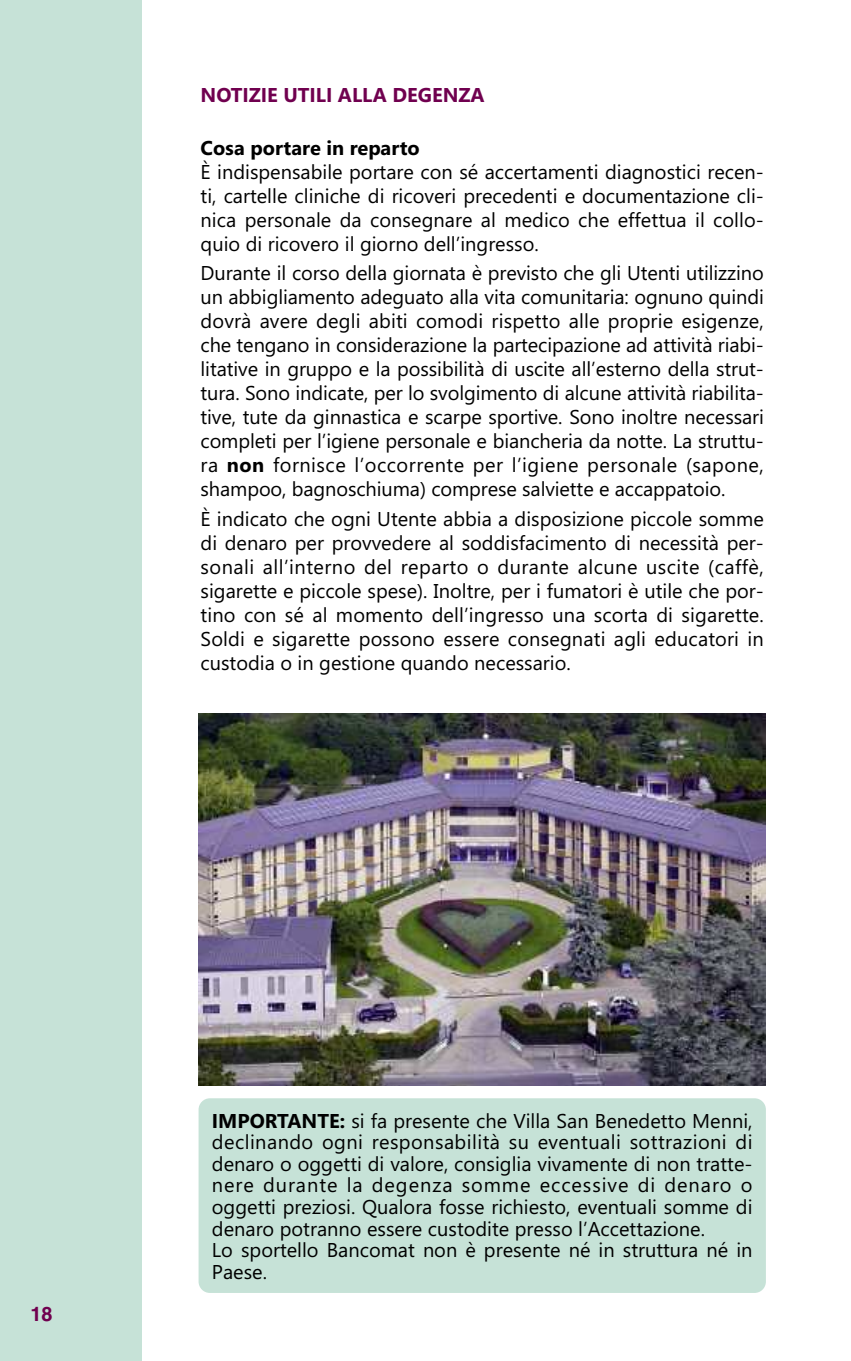
<style>
.page{position:relative;width:851px;height:1361px;background:#fff}
.page>*{position:absolute;margin:0;border:0;box-sizing:border-box;transform-origin:0 0}
.t1{font:20px/24px "Segoe UI";color:#000;text-align:justify}
.t2{font:700 20px "Segoe UI";color:#70004f}
.t3{font:700 20px "Segoe UI";color:#000}
.t4{font:700 20px "Helvetica";color:#70004f}
.s1{font-weight:700}
</style>
<div class="page">
<div style="left:198px;top:1098px;width:567px;height:195px;background:#c6e2d7;border-radius:11px"></div>
<div style="left:0;top:0;width:142px;height:1361px;background:#c6e2d7"></div>
<img style="left:198px;top:713px;width:567px;height:372px">
<p class="t2" style="left:200px;top:83px;width:285px">NOTIZIE UTILI ALLA DEGENZA</p>
<p class="t3" style="left:200px;top:136px;width:221px">Cosa portare in reparto</p>
<p class="t1" style="left:200px;top:160px;width:564px">È indispensabile portare con sé accertamenti diagnostici recen&shy;ti, cartelle cliniche di ricoveri precedenti e documentazione cli&shy;nica personale da consegnare al medico che effettua il collo&shy;quio di ricovero il giorno dell’ingresso.</p>
<p class="t1" style="left:200px;top:261px;width:564px">Durante il corso della giornata è previsto che gli Utenti utilizzino un abbigliamento adeguato alla vita comunitaria: ognuno quindi dovrà avere degli abiti comodi rispetto alle proprie esigenze, che tengano in considerazione la partecipazione ad attività riabi&shy;litative in gruppo e la possibilità di uscite all’esterno della strut&shy;tura. Sono indicate, per lo svolgimento di alcune attività riabilita&shy;tive, tute da ginnastica e scarpe sportive. Sono inoltre necessari completi per l’igiene personale e biancheria da notte. La struttu&shy;ra <span class="s1">non</span> fornisce l’occorrente per l’igiene personale (sapone, shampoo, bagnoschiuma) comprese salviette e accappatoio.</p>
<p class="t1" style="left:200px;top:507px;width:564px">È indicato che ogni Utente abbia a disposizione piccole somme di denaro per provvedere al soddisfacimento di necessità per&shy;sonali all’interno del reparto o durante alcune uscite (caffè, sigarette e piccole spese). Inoltre, per i fumatori è utile che por&shy;tino con sé al momento dell’ingresso una scorta di sigarette.<br>Soldi e sigarette possono essere consegnati agli educatori in custodia o in gestione quando necessario.</p>
<p class="t4" style="left:30px;top:1302px;width:24px">18</p>
<p class="t1" style="left:212px;top:1110px;width:542px;line-height:21.6px;text-align:left"><span class="s1">IMPORTANTE:</span> si fa presente che Villa San Benedetto Menni, declinando ogni responsabilità su eventuali sottrazioni di denaro o oggetti di valore, consiglia vivamente di non tratte&shy;nere durante la degenza somme eccessive di denaro o oggetti preziosi. Qualora fosse richiesto, eventuali somme di denaro potranno essere custodite presso l’Accettazione.<br>Lo sportello Bancomat non è presente né in struttura né in Paese.</p>
</div>
